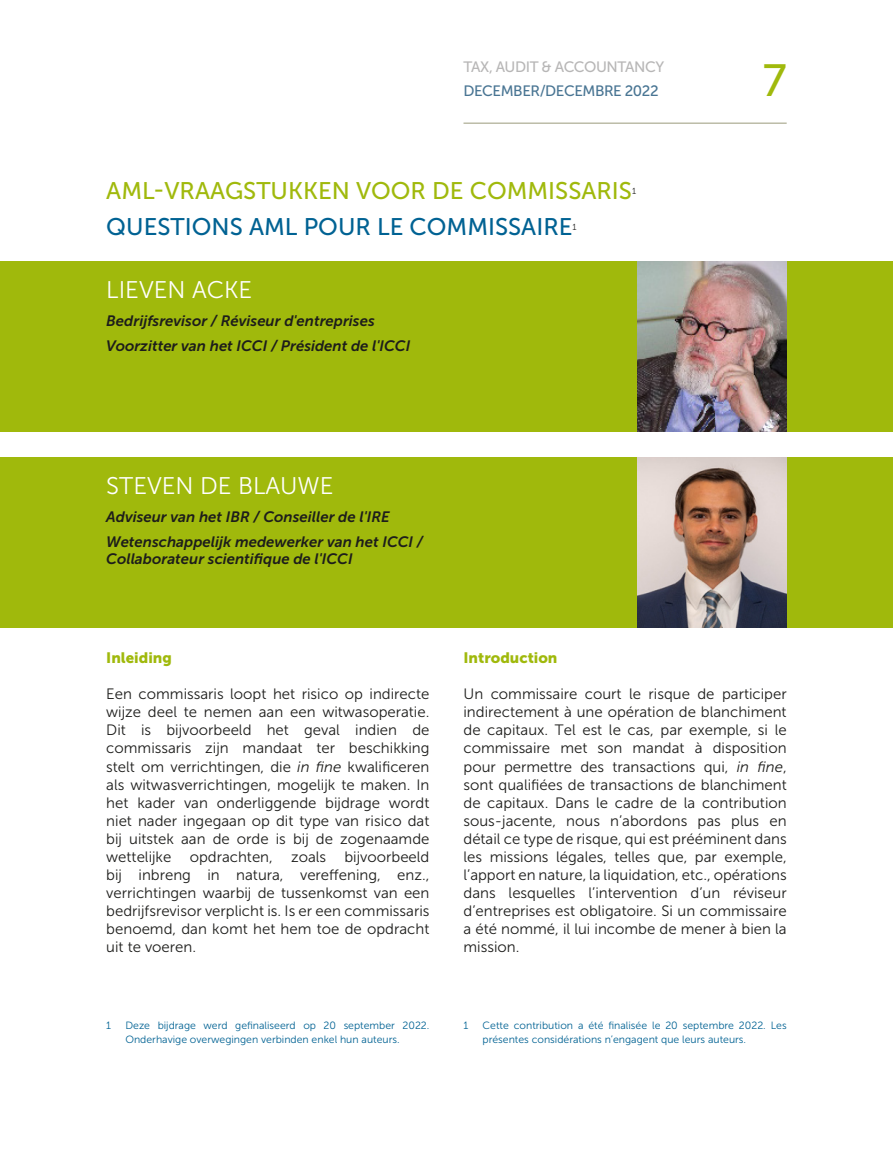
<style>
.page{position:relative;width:893px;height:1149px;background:#fff}
.page>*{position:absolute;margin:0;border:0;box-sizing:border-box;transform-origin:0 0}
.t1{font:45px "Museo Sans 500";color:#a0b90c}
.t2{font:24px "Museo Sans 500";color:#a0b90c}
.t3{font:24px "Museo Sans 500";color:#006293}
.t4{font:24px "Museo Sans 300";color:#fff}
.t5{font:15px/18px "Museo Sans 300";color:#1d1d1b;text-align:justify}
.t6{font:italic 15px/25px "Museo Sans 700";color:#1d1d1b}
.t7{font:15px "Museo Sans 500";letter-spacing:-.03em;color:#b7b6b6}
.t8{font:15px "Museo Sans 500";letter-spacing:-.03em;color:#497593}
.t9{font:15px "Museo Sans 900";color:#a0b90c}
.t10{font:10.5px/13.5px "Museo Sans 300";color:#006293}
.t11{font:8.7px "Museo Sans 300";color:#1d1d1b}
.s1{font-style:italic}
</style>
<div class="page">
<hr style="left:463px;top:122px;width:324px;height:2px;background:#bcbca7">
<div style="left:0;top:261px;width:893px;height:171px;background:#a0b90c"></div>
<div style="left:0;top:457px;width:893px;height:170px;background:#a0b90c"></div>
<img style="left:638px;top:261px;width:148px;height:171px">
<img style="left:638px;top:457px;width:149px;height:170px">
<p class="t7" style="left:463px;top:58px;width:202px">TAX, AUDIT &amp; ACCOUNTANCY</p>
<p class="t8" style="left:463px;top:82px;width:197px">DECEMBER/DECEMBRE 2022</p>
<h2 class="t2" style="left:106px;top:177px;width:527px">AML-VRAAGSTUKKEN VOOR DE COMMISSARIS</h2>
<p class="t11" style="left:632px;top:186px;width:6px">1</p>
<h2 class="t3" style="left:106px;top:213px;width:468px">QUESTIONS AML POUR LE COMMISSAIRE</h2>
<p class="t11" style="left:572px;top:222px;width:6px">1</p>
<h2 class="t4" style="left:106px;top:276px;width:148px">LIEVEN ACKE</h2>
<p class="t6" style="left:106px;top:308px;width:306px">Bedrijfsrevisor / Réviseur d'entreprises<br>Voorzitter van het ICCI / Président de l'ICCI</p>
<h2 class="t4" style="left:106px;top:472px;width:229px">STEVEN DE BLAUWE</h2>
<p class="t6" style="left:106px;top:504px;width:318px">Adviseur van het IBR / Conseiller de l'IRE<br>Wetenschappelijk medewerker van het ICCI /</p>
<p class="t6" style="left:106px;top:546px;width:248px">Collaborateur scientifique de l'ICCI</p>
<h1 class="t1" style="left:763px;top:56px;width:25px">7</h1>
<p class="t9" style="left:106px;top:649px;width:67px">Inleiding</p>
<p class="t5" style="left:106px;top:685px;width:325px">Een commissaris loopt het risico op indirecte wijze deel te nemen aan een witwasoperatie.<br>Dit is bijvoorbeeld het geval indien de commissaris zijn mandaat ter beschikking stelt om verrichtingen, die <span class="s1">in fine</span> kwalificeren als witwasverrichtingen, mogelijk te maken. In het kader van onderliggende bijdrage wordt niet nader ingegaan op dit type van risico dat bij uitstek aan de orde is bij de zogenaamde wettelijke opdrachten, zoals bijvoorbeeld bij inbreng in natura, vereffening, enz., verrichtingen waarbij de tussenkomst van een bedrijfsrevisor verplicht is. Is er een commissaris benoemd, dan komt het hem toe de opdracht uit te voeren.</p>
<p class="t10" style="left:106px;top:1018px;width:6px">1</p>
<p class="t10" style="left:125px;top:1018px;width:306px">Deze bijdrage werd gefinaliseerd op 20 september 2022.<br>Onderhavige overwegingen verbinden enkel hun auteurs.</p>
<p class="t9" style="left:463px;top:649px;width:96px">Introduction</p>
<p class="t5" style="left:463px;top:685px;width:325px">Un commissaire court le risque de participer indirectement à une opération de blanchiment de capitaux. Tel est le cas, par exemple, si le commissaire met son mandat à disposition pour permettre des transactions qui, <span class="s1">in fine</span>, sont qualifiées de transactions de blanchiment de capitaux. Dans le cadre de la contribution sous-jacente, nous n’abordons pas plus en détail ce type de risque, qui est prééminent dans les missions légales, telles que, par exemple, l’apport en nature, la liquidation, etc., opérations dans lesquelles l’intervention d’un réviseur d’entreprises est obligatoire. Si un commissaire a été nommé, il lui incombe de mener à bien la mission.</p>
<p class="t10" style="left:463px;top:1018px;width:6px">1</p>
<p class="t10" style="left:483px;top:1018px;width:306px">Cette contribution a été finalisée le 20 septembre 2022. Les présentes considérations n’engagent que leurs auteurs.</p>
</div>
